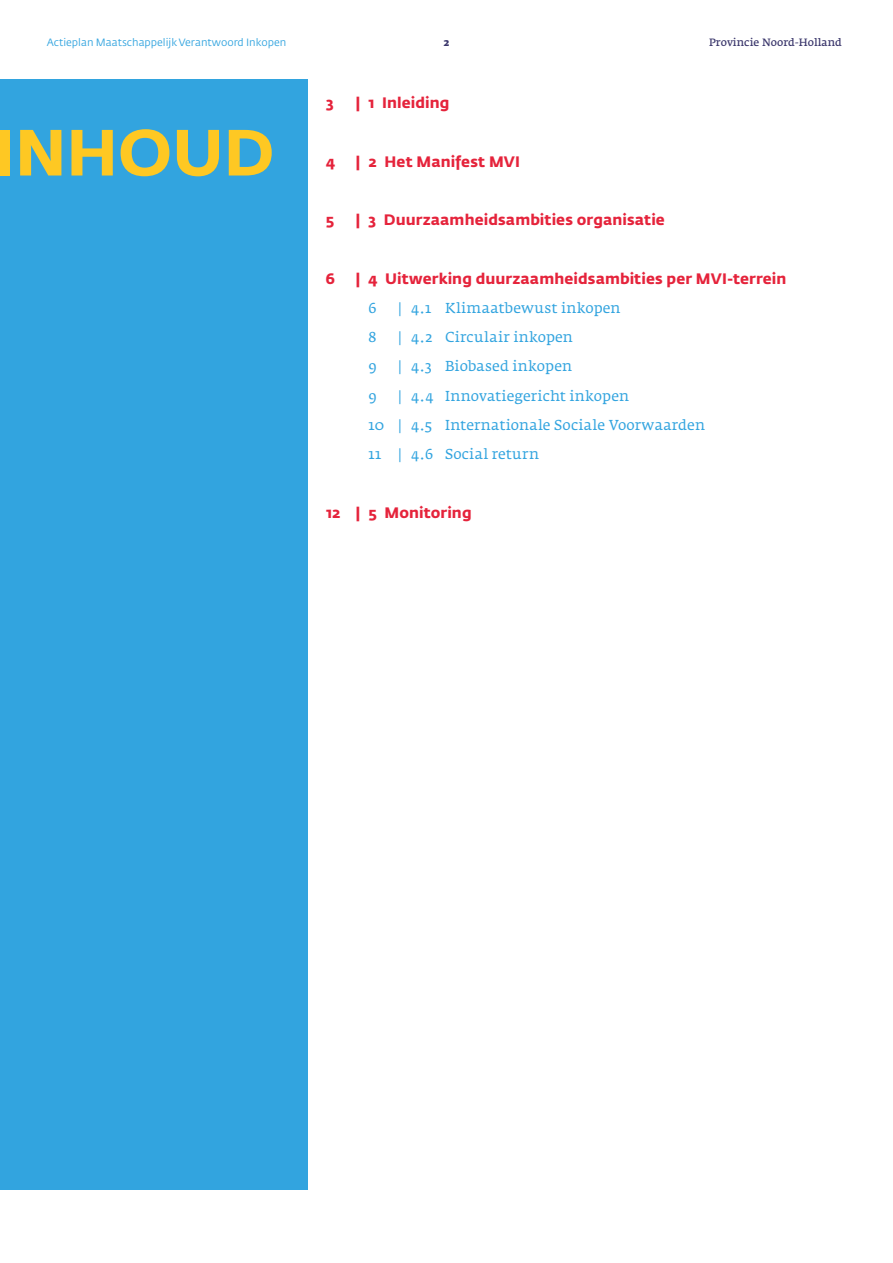
<style>
.page{position:relative;width:893px;height:1263px;background:#fff}
.page>*{position:absolute;margin:0;border:0;box-sizing:border-box;transform-origin:0 0}
.t1{font:700 64.5px "Fedra Sans Std";color:#fec823}
.t2{font:700 15px "Fedra Sans Std";letter-spacing:.005em;color:#e5233b}
.t3{font:14.25px/29.2px "Fedra Serif A Std";letter-spacing:.015em;color:#32a4df}
.t4{font:10.5px "Fedra Sans Std";color:#32a4df}
.t5{font:600 10.5px "Fedra Serif A Std";color:#3a366b}
.t6{font:700 10.5px "Fedra Serif A Std";color:#3a366b}
</style>
<div class="page">
<div style="left:0;top:79px;width:308px;height:1111px;background:#32a4df"></div>
<p class="t4" style="left:47px;top:36px;width:241px">Actieplan Maatschappelijk Verantwoord Inkopen</p>
<p class="t6" style="left:444px;top:36px;width:7px">2</p>
<p class="t5" style="left:709px;top:36px;width:134px">Provincie Noord-Holland</p>
<h1 class="t1" style="left:-6px;top:111px;width:282px">INHOUD</h1>
<p class="t2" style="left:326px;top:93px;width:9px">3</p>
<p class="t2" style="left:356px;top:93px;width:95px">| 1 Inleiding</p>
<p class="t2" style="left:326px;top:152px;width:11px">4</p>
<p class="t2" style="left:356px;top:152px;width:166px">| 2 Het Manifest MVI</p>
<p class="t2" style="left:326px;top:210px;width:10px">5</p>
<p class="t2" style="left:356px;top:210px;width:311px">| 3 Duurzaamheidsambities organisatie</p>
<p class="t2" style="left:326px;top:269px;width:11px">6</p>
<p class="t2" style="left:356px;top:269px;width:432px">| 4 Uitwerking duurzaamheidsambities per MVI-terrein</p>
<p class="t3" style="left:369px;top:293px;width:10px">6</p>
<p class="t3" style="left:398px;top:293px;width:224px">| 4.1 Klimaatbewust inkopen</p>
<p class="t3" style="left:369px;top:323px;width:9px">8</p>
<p class="t3" style="left:398px;top:323px;width:176px">| 4.2 Circulair inkopen</p>
<p class="t3" style="left:369px;top:352px;width:10px">9</p>
<p class="t3" style="left:398px;top:352px;width:175px">| 4.3 Biobased inkopen</p>
<p class="t3" style="left:369px;top:381px;width:10px">9</p>
<p class="t3" style="left:369px;top:381px;width:338px;text-indent:30px">| 4.4 Innovatiegericht inkopen<br>10 | 4.5 Internationale Sociale Voorwaarden<br>11 | 4.6 Social return</p>
<p class="t2" style="left:326px;top:503px;width:147px">12 | 5 Monitoring</p>
</div>
